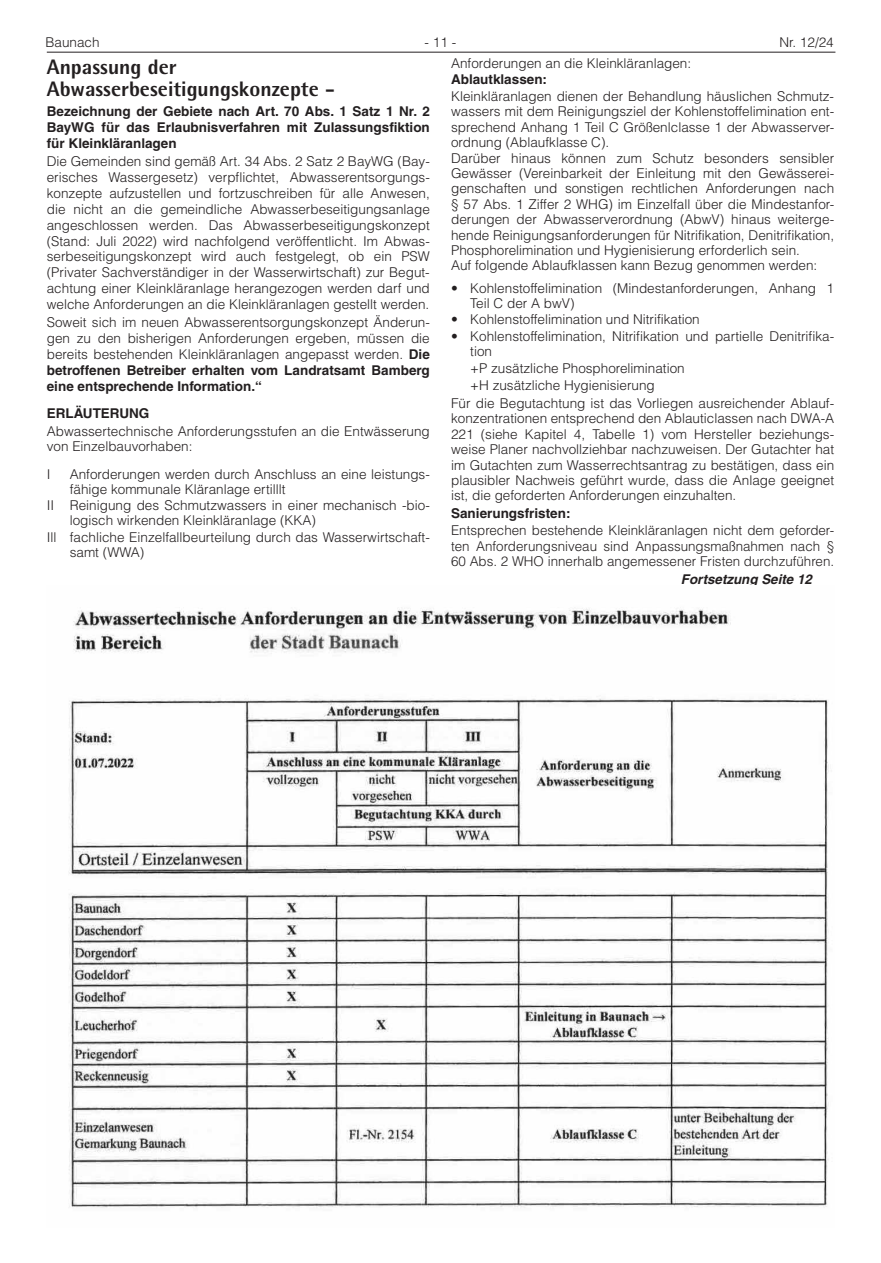
<style>
.page{position:relative;width:881px;height:1263px;background:#fff}
.page>*{position:absolute;margin:0;border:0;box-sizing:border-box;transform-origin:0 0}
.t1{font:800 21px/21.9px "Agfa Rotis Semisans";color:#231f20}
.t2{font:300 13.5px/15.5px "Helvetica LT";color:#231f20}
.t3{font:700 13.5px/15.9px "Helvetica LT";color:#231f20;text-align:justify}
.t4{font:italic 700 13.5px "Helvetica LT";color:#231f20}
.s1{font-weight:700}
</style>
<div class="page">
<hr style="left:47px;top:52px;width:788px;height:1px;background:#231f20">
<img style="left:69px;top:607px;width:760px;height:601px">
<p class="t2" style="left:45px;top:34px;width:56px">Baunach</p>
<p class="t2" style="left:424px;top:34px;width:33px">- 11 -</p>
<p class="t2" style="left:779px;top:34px;width:56px">Nr. 12/24</p>
<p class="t2" style="left:451px;top:56px;width:241px">Anforderungen an die Kleinkläranlagen:</p>
<p class="t3" style="left:451px;top:71px;width:97px">Ablautklassen:</p>
<p class="t2" style="left:451px;top:88px;width:384px">Kleinkläranlagen dienen der Behandlung häuslichen Schmutz&shy;wassers mit dem Reinigungsziel der Kohlenstoffelimination ent&shy;sprechend Anhang 1 Teil C Größenlclasse 1 der Abwasserver&shy;ordnung (Ablaufklasse C).<br>Darüber hinaus können zum Schutz besonders sensibler Gewässer (Vereinbarkeit der Einleitung mit den Gewässerei&shy;genschaften und sonstigen rechtlichen Anforderungen nach § 57 Abs. 1 Ziffer 2 WHG) im Einzelfall über die Mindestanfor&shy;derungen der Abwasserverordnung (AbwV) hinaus weiterge&shy;hende Reinigungsanforderungen für Nitrifikation, Denitrifikation, Phosphorelimination und Hygienisierung erforderlich sein.<br>Auf folgende Ablaufklassen kann Bezug genommen werden:</p>
<p class="t2" style="left:470px;top:280px;width:365px;line-height:15px;text-indent:-19px">• Kohlenstoffelimination (Mindestanforderungen, Anhang 1<br>Teil C der A bwV)</p>
<p class="t2" style="left:451px;top:312px;width:250px">• Kohlenstoffelimination und Nitrifikation</p>
<p class="t2" style="left:470px;top:329px;width:365px;line-height:15px;text-indent:-19px">• Kohlenstoffelimination, Nitrifikation und partielle Denitrifika&shy;tion</p>
<p class="t2" style="left:470px;top:360px;width:216px;line-height:16.8px">+P zusätzliche Phosphorelimination +H zusätzliche Hygienisierung</p>
<p class="t2" style="left:451px;top:395px;width:384px;text-align:justify">Für die Begutachtung ist das Vorliegen ausreichender Ablauf&shy;konzentrationen entsprechend den Ablauticlassen nach DWA-A 221 (siehe Kapitel 4, Tabelle 1) vom Hersteller beziehungs&shy;weise Planer nachvollziehbar nachzuweisen. Der Gutachter hat im Gutachten zum Wasserrechtsantrag zu bestätigen, dass ein plausibler Nachweis geführt wurde, dass die Anlage geeignet ist, die geforderten Anforderungen einzuhalten.</p>
<p class="t3" style="left:451px;top:505px;width:121px">Sanierungsfristen:</p>
<p class="t2" style="left:451px;top:523px;width:384px;text-align:justify">Entsprechen bestehende Kleinkläranlagen nicht dem geforder&shy;ten Anforderungsniveau sind Anpassungsmaßnahmen nach § 60 Abs. 2 WHO innerhalb angemessener Fristen durchzuführen.</p>
<p class="t4" style="left:680px;top:571px;width:132px">Fortsetzung Seite 12</p>
<h1 class="t1" style="left:47px;top:56px;width:289px">Anpassung der<br>Abwasserbeseitigungskonzepte -</h1>
<p class="t3" style="left:47px;top:103px;width:384px">Bezeichnung der Gebiete nach Art. 70 Abs. 1 Satz 1 Nr. 2<br>BayWG für das Erlaubnisverfahren mit Zulassungsfiktion für Kleinkläranlagen</p>
<p class="t2" style="left:47px;top:153px;width:384px;line-height:15.9px;text-align:justify">Die Gemeinden sind gemäß Art. 34 Abs. 2 Satz 2 BayWG (Bay&shy;erisches Wassergesetz) verpflichtet, Abwasserentsorgungs&shy;konzepte aufzustellen und fortzuschreiben für alle Anwesen, die nicht an die gemeindliche Abwasserbeseitigungsanlage angeschlossen werden. Das Abwasserbeseitigungskonzept (Stand: Juli 2022) wird nachfolgend veröffentlicht. Im Abwas&shy;serbeseitigungskonzept wird auch festgelegt, ob ein PSW (Privater Sachverständiger in der Wasserwirtschaft) zur Begut&shy;achtung einer Kleinkläranlage herangezogen werden darf und welche Anforderungen an die Kleinkläranlagen gestellt werden.</p>
<p class="t2" style="left:47px;top:314px;width:384px;line-height:15.9px;text-align:justify">Soweit sich im neuen Abwasserentsorgungskonzept Änderun&shy;gen zu den bisherigen Anforderungen ergeben, müssen die bereits bestehenden Kleinkläranlagen angepasst werden. <span class="s1">Die betroffenen Betreiber erhalten vom Landratsamt Bamberg eine entsprechende Information.“</span></p>
<p class="t3" style="left:47px;top:405px;width:104px">ERLÄUTERUNG</p>
<p class="t2" style="left:47px;top:423px;width:384px;line-height:15.9px">Abwassertechnische Anforderungsstufen an die Entwässerung von Einzelbauvorhaben:</p>
<p class="t2" style="left:47px;top:466px;width:5px">I</p>
<p class="t2" style="left:70px;top:466px;width:361px;line-height:15px">Anforderungen werden durch Anschluss an eine leistungs&shy;fähige kommunale Kläranlage ertilllt</p>
<p class="t2" style="left:70px;top:498px;width:361px;line-height:15px;text-indent:-23px">II Reinigung des Schmutzwassers in einer mechanisch -bio&shy;logisch wirkenden Kleinkläranlage (KKA)</p>
<p class="t2" style="left:70px;top:530px;width:361px;line-height:15px;text-indent:-23px">Ill fachliche Einzelfallbeurteilung durch das Wasserwirtschaft&shy;samt (WWA)</p>
</div>
